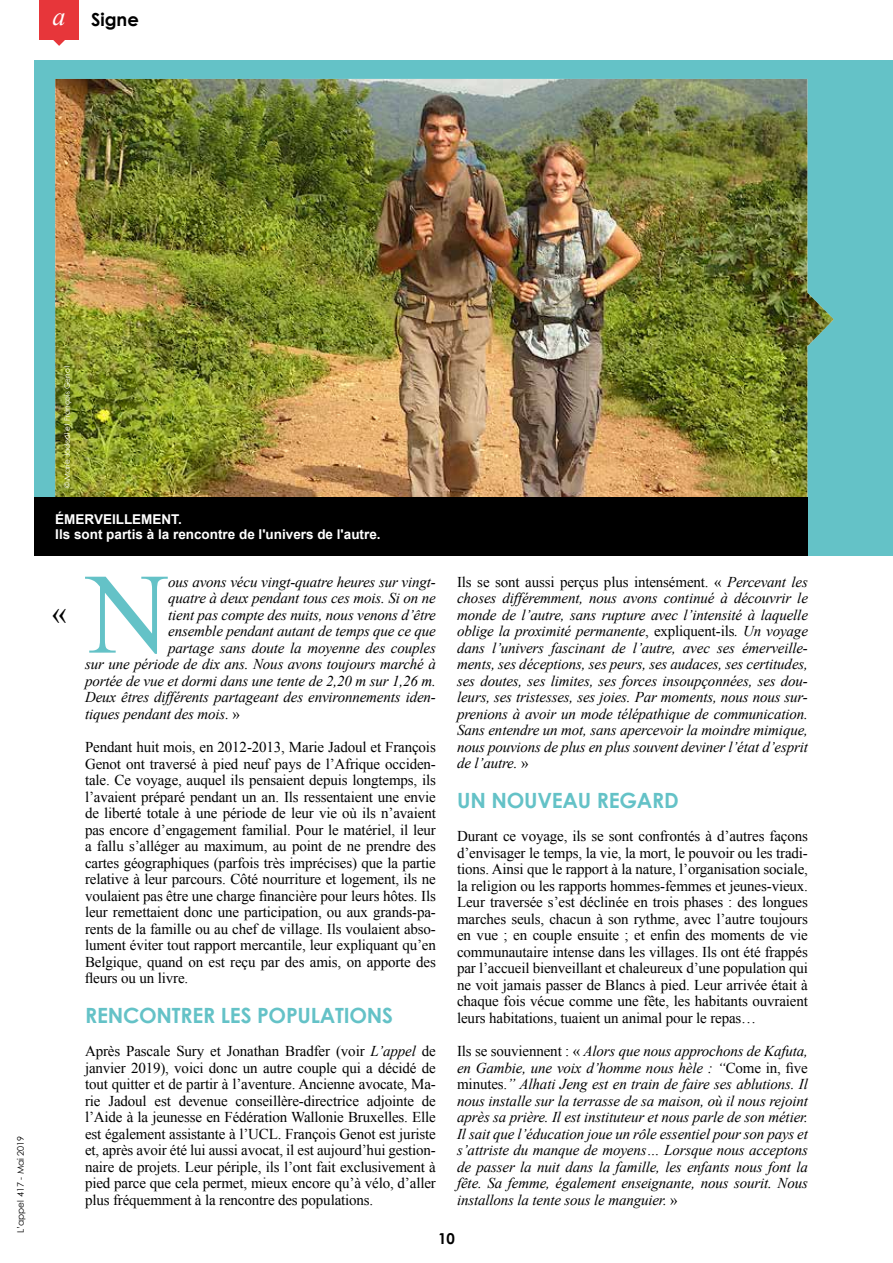
<style>
.page{position:relative;width:893px;height:1263px;background:#fff}
.page>*{position:absolute;margin:0;border:0;box-sizing:border-box;transform-origin:0 0}
.t1{font:114.75px "Times New Roman";color:#64c2c7}
.t2{font:30px "Times New Roman";color:#000}
.t3{font:700 21px "Century Gothic";letter-spacing:-.01em;color:#64c2c7}
.t4{font:700 18px "Century Gothic";color:#000}
.t5{font:15px/16.5px "Times New Roman";letter-spacing:-.01em;color:#000;text-align:justify}
.t6{font:italic 15px/16.5px "Times New Roman";letter-spacing:-.01em;color:#000;text-align:justify}
.t7{font:700 15px "Century Gothic";color:#000}
.t8{font:700 13.5px/15px "Arial";color:#fff}
.t9{font:9px "Century Gothic";color:#000}
.t10{font:7.5px "Century Gothic";color:#fff}
.s1{font-family:"Times New Roman";font-weight:400;font-style:italic;font-size:26.1px;color:#fff}
.s2{font-style:normal}
.s3{font-style:italic}
</style>
<div class="page">
<div style="left:39px;top:0;width:40px;height:39px;background:#e7363a"></div>
<svg style="left:53px;top:39px;width:13px;height:7px"></svg>
<div style="left:34px;top:60px;width:859px;height:496px;background:#64c2c7"></div>
<img style="left:55px;top:79px;width:779px;height:451px">
<div style="left:34px;top:498px;width:773px;height:58px;background:#000"></div>
<p class="t4" style="left:53px;top:8px;width:88px"><span class="s1">a</span> Signe</p>
<p class="t9" style="left:15px;top:1233px;width:99px;rotate:-90deg">L’appel 417 - Mai 2019</p>
<p class="t10" style="left:62px;top:488px;width:124px;rotate:-90deg">© Marie Jadoul et François Genot</p>
<p class="t8" style="left:55px;top:512px;width:327px">ÉMERVEILLEMENT.<br>Ils sont partis à la rencontre de l'univers de l'autre.</p>
<h2 class="t2" style="left:52px;top:596px;width:16px">«</h2>
<h1 class="t1" style="left:87px;top:550px;width:84px">N</h1>
<p class="t6" style="left:168px;top:573px;width:269px">ous avons vécu vingt-quatre heures sur vingt-</p>
<p class="t6" style="left:168px;top:590px;width:269px">quatre à deux pendant tous ces mois. Si on ne</p>
<p class="t6" style="left:168px;top:606px;width:269px">tient pas compte des nuits, nous venons d’être</p>
<p class="t6" style="left:168px;top:623px;width:269px">ensemble pendant autant de temps que ce que</p>
<p class="t6" style="left:168px;top:639px;width:269px">partage sans doute la moyenne des couples</p>
<p class="t6" style="left:85px;top:656px;width:352px">sur une période de dix ans. Nous avons toujours marché à</p>
<p class="t6" style="left:85px;top:672px;width:352px">portée de vue et dormi dans une tente de 2,20 m sur 1,26 m.</p>
<p class="t6" style="left:85px;top:689px;width:352px">Deux êtres différents partageant des environnements iden-</p>
<p class="t6" style="left:85px;top:705px;width:156px">tiques pendant des mois. <span class="s2">»</span></p>
<p class="t5" style="left:85px;top:739px;width:352px">Pendant huit mois, en 2012-2013, Marie Jadoul et François Genot ont traversé à pied neuf pays de l’Afrique occiden&shy;tale. Ce voyage, auquel ils pensaient depuis longtemps, ils l’avaient préparé pendant un an. Ils ressentaient une envie de liberté totale à une période de leur vie où ils n’avaient pas encore d’engagement familial. Pour le matériel, il leur a fallu s’alléger au maximum, au point de ne prendre des cartes géographiques (parfois très imprécises) que la partie relative à leur parcours. Côté nourriture et logement, ils ne voulaient pas être une charge financière pour leurs hôtes. Ils leur remettaient donc une participation, ou aux grands-pa&shy;rents de la famille ou au chef de village. Ils voulaient abso&shy;lument éviter tout rapport mercantile, leur expliquant qu’en Belgique, quand on est reçu par des amis, on apporte des fleurs ou un livre.</p>
<h3 class="t3" style="left:85px;top:1001px;width:310px">RENCONTRER LES POPULATIONS</h3>
<p class="t5" style="left:85px;top:1043px;width:352px">Après Pascale Sury et Jonathan Bradfer (voir <span class="s3">L’appel</span> de janvier 2019), voici donc un autre couple qui a décidé de tout quitter et de partir à l’aventure. Ancienne avocate, Ma&shy;rie Jadoul est devenue conseillère-directrice adjointe de l’Aide à la jeunesse en Fédération Wallonie Bruxelles. Elle est également assistante à l’UCL. François Genot est juriste et, après avoir été lui aussi avocat, il est aujourd’hui gestion&shy;naire de projets. Leur périple, ils l’ont fait exclusivement à pied parce que cela permet, mieux encore qu’à vélo, d’aller plus fréquemment à la rencontre des populations.</p>
<p class="t6" style="left:457px;top:573px;width:352px"><span class="s2">Ils se sont aussi perçus plus intensément. «</span> Percevant les choses différemment, nous avons continué à découvrir le monde de l’autre, sans rupture avec l’intensité à laquelle oblige la proximité permanente<span class="s2">, expliquent-ils</span>. Un voyage dans l’univers fascinant de l’autre, avec ses émerveille&shy;ments, ses déceptions, ses peurs, ses audaces, ses certitudes, ses doutes, ses limites, ses forces insoupçonnées, ses dou&shy;leurs, ses tristesses, ses joies. Par moments, nous nous sur&shy;prenions à avoir un mode télépathique de communication.<br>Sans entendre un mot, sans apercevoir la moindre mimique, nous pouvions de plus en plus souvent deviner l’état d’esprit de l’autre. <span class="s2">»</span></p>
<h3 class="t3" style="left:457px;top:786px;width:223px">UN NOUVEAU REGARD</h3>
<p class="t5" style="left:457px;top:828px;width:352px">Durant ce voyage, ils se sont confrontés à d’autres façons d’envisager le temps, la vie, la mort, le pouvoir ou les tradi&shy;tions. Ainsi que le rapport à la nature, l’organisation sociale, la religion ou les rapports hommes-femmes et jeunes-vieux.<br>Leur traversée s’est déclinée en trois phases : des longues marches seuls, chacun à son rythme, avec l’autre toujours en vue ; en couple ensuite ; et enfin des moments de vie communautaire intense dans les villages. Ils ont été frappés par l’accueil bienveillant et chaleureux d’une population qui ne voit jamais passer de Blancs à pied. Leur arrivée était à chaque fois vécue comme une fête, les habitants ouvraient leurs habitations, tuaient un animal pour le repas…</p>
<p class="t6" style="left:457px;top:1043px;width:352px"><span class="s2">Ils se souviennent : «</span> Alors que nous approchons de Kafuta, en Gambie, une voix d’homme nous hèle : “<span class="s2">Come in, five minutes.</span>” Alhati Jeng est en train de faire ses ablutions. Il nous installe sur la terrasse de sa maison, où il nous rejoint après sa prière. Il est instituteur et nous parle de son métier.<br>Il sait que l’éducation joue un rôle essentiel pour son pays et s’attriste du manque de moyens… Lorsque nous acceptons de passer la nuit dans la famille, les enfants nous font la fête. Sa femme, également enseignante, nous sourit. Nous installons la tente sous le manguier. <span class="s2">»</span></p>
<p class="t7" style="left:438px;top:1229px;width:18px">10</p>
</div>
